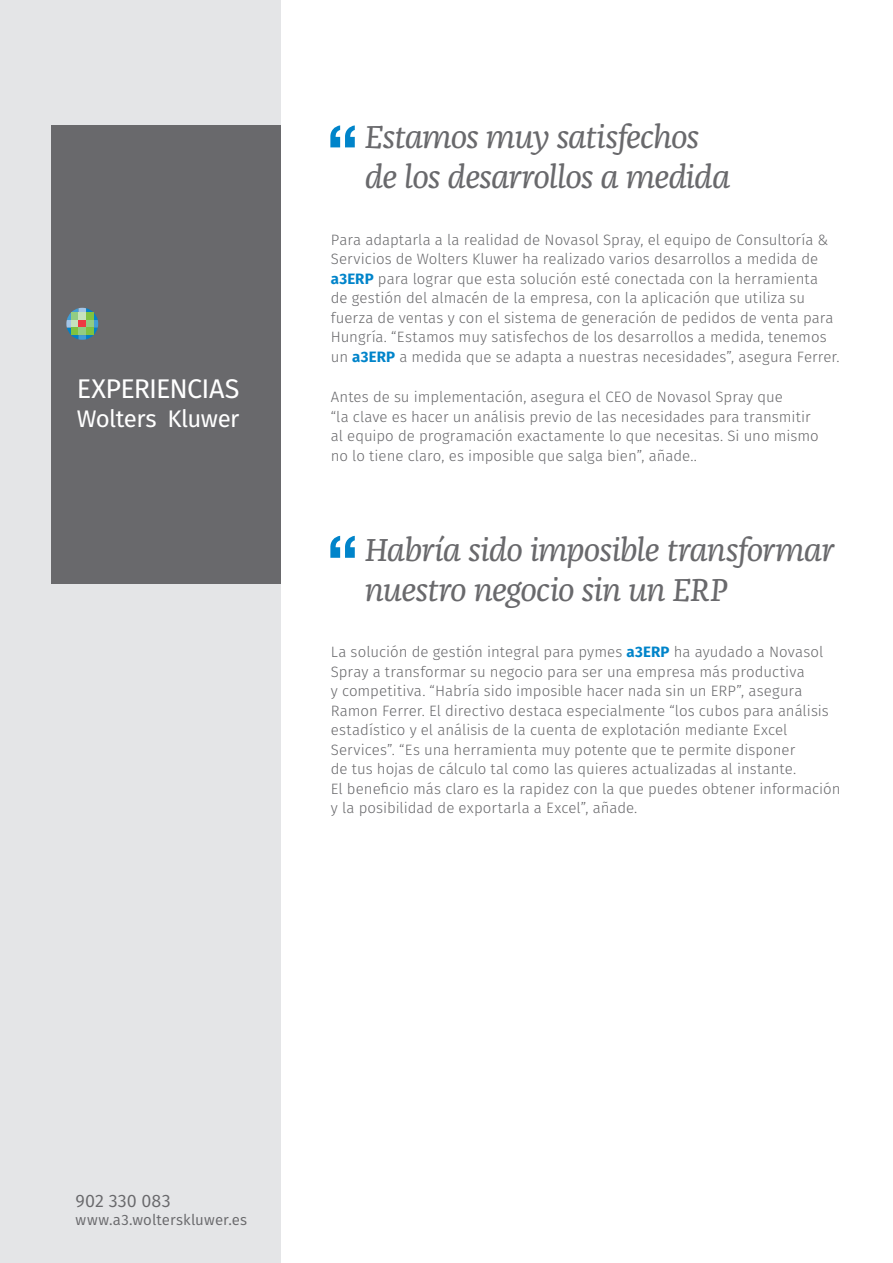
<style>
.page{position:relative;width:893px;height:1263px;background:#fff}
.page>*{position:absolute;margin:0;border:0;box-sizing:border-box;transform-origin:0 0}
.WK6-_TEXTO_NORMAL{font:italic 33px/39.6px "Franziska Pro";letter-spacing:-.025em;color:#69696c}
.WK1-_NOMBRE_PRODUCTO{font:27px "Fira Sans";letter-spacing:-.03em;color:#fff}
.WK1-_NOMBRE_PRODUCTO-2{font:24px "Fira Sans";letter-spacing:-.025em;color:#fff}
.t1{font:18px "Fira Sans";letter-spacing:.005em;color:#69696c}
.WK6-_TEXTO_NORMAL-2{font:300 15px/19.5px "Fira Sans";color:#69696c}
.t2{font:15px "Fira Sans";letter-spacing:.01em;color:#69696c}
.s1{font-weight:700;color:#0084ca}
</style>
<div class="page">
<div style="left:0;top:0;width:281px;height:1263px;background:#e4e5e7"></div>
<svg style="left:330px;top:125px;width:25px;height:22px"></svg>
<svg style="left:330px;top:536px;width:25px;height:22px"></svg>
<div style="left:51px;top:354px;width:230px;height:230px;background:#69696c"></div>
<div style="left:51px;top:125px;width:230px;height:230px;background:#69696c"></div>
<svg style="left:66px;top:308px;width:33px;height:32px"></svg>
<p class="WK1-_NOMBRE_PRODUCTO" style="left:77px;top:368px;width:164px">EXPERIENCIAS</p>
<p class="WK1-_NOMBRE_PRODUCTO-2" style="left:77px;top:401px;width:164px">Wolters Kluwer</p>
<p class="WK6-_TEXTO_NORMAL" style="left:365px;top:117px;width:367px">Estamos muy satisfechos de los desarrollos a medida</p>
<p class="WK6-_TEXTO_NORMAL-2" style="left:331px;top:229px;width:510px">Para adaptarla a la realidad de Novasol Spray, el equipo de Consultoría &amp; Servicios de Wolters Kluwer ha realizado varios desarrollos a medida de <span class="s1">a3ERP</span> para lograr que esta solución esté conectada con la herramienta<br>de gestión del almacén de la empresa, con la aplicación que utiliza su fuerza de ventas y con el sistema de generación de pedidos de venta para Hungría. “Estamos muy satisfechos de los desarrollos a medida, tenemos un <span class="s1">a3ERP</span> a medida que se adapta a nuestras necesidades”, asegura Ferrer.</p>
<p class="WK6-_TEXTO_NORMAL-2" style="left:331px;top:387px;width:489px">Antes de su implementación, asegura el CEO de Novasol Spray que<br>“la clave es hacer un análisis previo de las necesidades para transmitir al equipo de programación exactamente lo que necesitas. Si uno mismo no lo tiene claro, es imposible que salga bien”, añade..</p>
<p class="WK6-_TEXTO_NORMAL" style="left:365px;top:530px;width:471px">Habría sido imposible transformar nuestro negocio sin un ERP</p>
<p class="WK6-_TEXTO_NORMAL-2" style="left:331px;top:642px;width:511px">La solución de gestión integral para pymes <span class="s1">a3ERP</span> ha ayudado a Novasol Spray a transformar su negocio para ser una empresa más productiva<br>y competitiva. “Habría sido imposible hacer nada sin un ERP”, asegura Ramon Ferrer. El directivo destaca especialmente “los cubos para análisis estadístico y el análisis de la cuenta de explotación mediante Excel Services”. “Es una herramienta muy potente que te permite disponer<br>de tus hojas de cálculo tal como las quieres actualizadas al instante.<br>El beneficio más claro es la rapidez con la que puedes obtener información y la posibilidad de exportarla a Excel”, añade.</p>
<p class="t1" style="left:76px;top:1187px;width:97px">902 330 083</p>
<p class="t2" style="left:76px;top:1208px;width:173px">www.a3.wolterskluwer.es</p>
</div>
